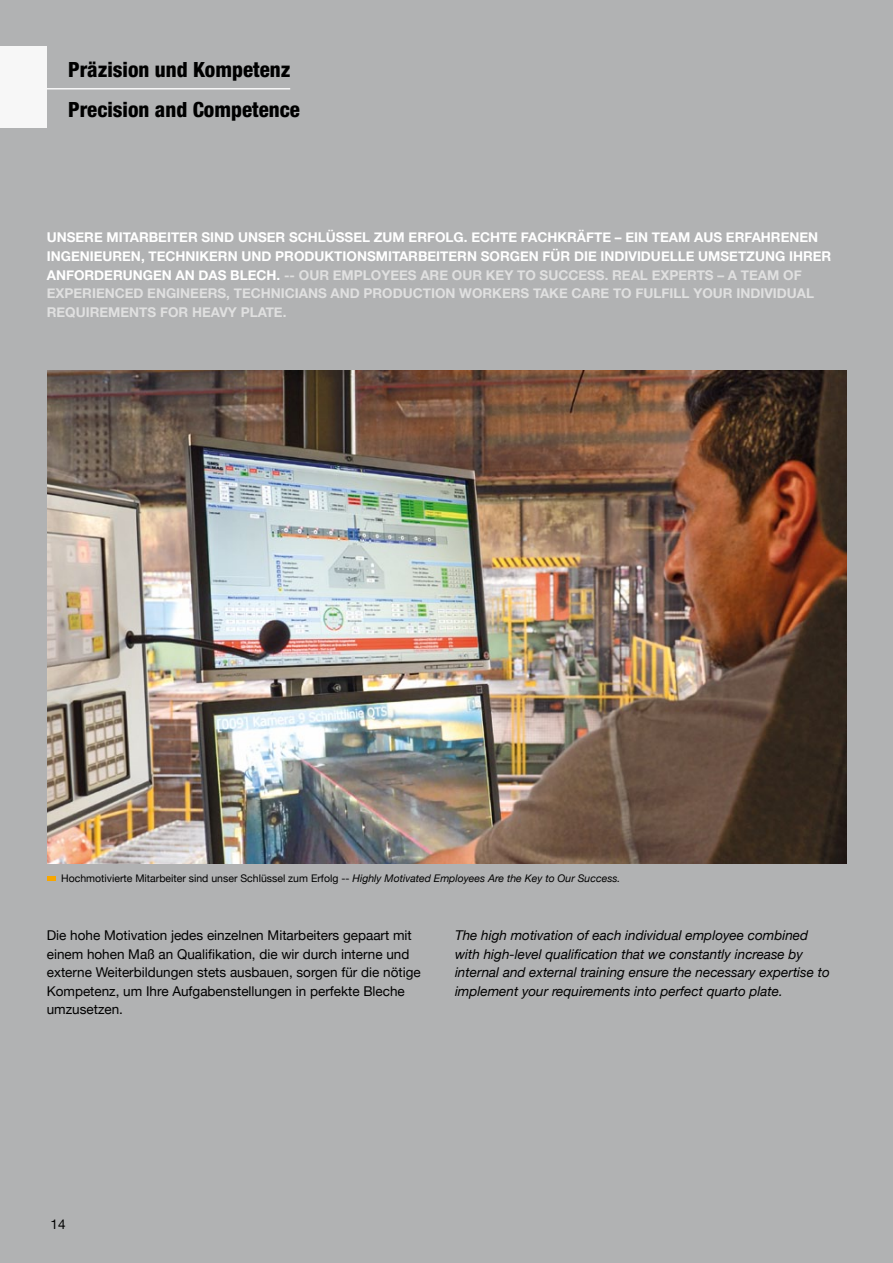
<style>
.page{position:relative;width:893px;height:1263px;background:#b1b2b3}
.page>*{position:absolute;margin:0;border:0;box-sizing:border-box;transform-origin:0 0}
.t1{font:800 condensed 21px/40.5px "Helvetica Neue LT Pro";color:#000}
.t2{font:13.5px/18.6px "Helvetica Neue";color:#000}
.t3{font:italic 13.5px/18.6px "Helvetica Neue";color:#000}
.t4{font:700 13.5px "Helvetica Neue";color:#fff}
.t5{font:700 13.5px "Helvetica Neue";color:#e0e0e0}
.t6{font:10.5px "Helvetica Neue";color:#000}
.s1{color:#fff}
.s2{font-style:italic}
</style>
<div class="page">
<div style="left:0;top:47px;width:47px;height:81px;background:#f7f7f7"></div>
<hr style="left:0;top:88px;width:290px;height:2px;background:#f7f7f7">
<img style="left:47px;top:370px;width:799px;height:493px">
<div style="left:47px;top:876px;width:8px;height:5px;background:#f7a600"></div>
<h1 class="t1" style="left:68px;top:49px;width:233px">Präzision und Kompetenz<br>Precision and Competence</h1>
<p class="t4" style="left:47px;top:227px;width:20px">UNSE</p>
<p class="t4" style="left:84px;top:227px;width:74px">RE MITARBEITE</p>
<p class="t4" style="left:188px;top:227px;width:23px">R SIND</p>
<p class="t4" style="left:238px;top:227px;width:11px">UNSE</p>
<p class="t4" style="left:276px;top:227px;width:42px">R SCHLÜSSEL</p>
<p class="t4" style="left:374px;top:227px;width:11px">ZUM</p>
<p class="t4" style="left:409px;top:227px;width:37px">ERFOLG</p>
<p class="t4" style="left:464px;top:227px;width:36px">. ECHTE</p>
<p class="t4" style="left:521px;top:227px;width:113px">FACHKRÄFTE – EIN</p>
<p class="t4" style="left:652px;top:227px;width:19px">TEAM</p>
<p class="t4" style="left:694px;top:227px;width:11px">AUS</p>
<p class="t4" style="left:726px;top:227px;width:65px">ERFAH RENEN</p>
<p class="t4" style="left:47px;top:246px;width:14px">INGENIEU</p>
<p class="t4" style="left:112px;top:246px;width:73px">REN, TECHNIKE</p>
<p class="t4" style="left:218px;top:246px;width:35px">RN UND</p>
<p class="t4" style="left:275px;top:246px;width:29px">PRODUKTIONSMITA</p>
<p class="t4" style="left:408px;top:246px;width:19px">RBEITE</p>
<p class="t4" style="left:457px;top:246px;width:63px">RN SORGEN</p>
<p class="t4" style="left:542px;top:246px;width:40px">FÜR DIE</p>
<p class="t4" style="left:600px;top:246px;width:9px">INDIVIDUELLE</p>
<p class="t4" style="left:698px;top:246px;width:21px">UMSETZUNG</p>
<p class="t4" style="left:789px;top:246px;width:44px">IHRER</p>
<p class="t4" style="left:47px;top:264px;width:87px">ANFORDERUNGEN</p>
<p class="t4" style="left:176px;top:264px;width:33px">AN DAS</p>
<p class="t5" style="left:230px;top:264px;width:113px"><span class="s1">BLECH.</span> -- OUR EMPLOYEES</p>
<p class="t5" style="left:420px;top:264px;width:76px">ARE OUR KEY</p>
<p class="t5" style="left:517px;top:264px;width:71px">TO SUCCESS</p>
<p class="t5" style="left:605px;top:264px;width:18px">. REAL</p>
<p class="t5" style="left:652px;top:264px;width:100px">EXPE RTS – A TEAM</p>
<p class="t5" style="left:783px;top:264px;width:20px">OF</p>
<p class="t5" style="left:47px;top:283px;width:110px">EXPERIENCED ENGINEE</p>
<p class="t5" style="left:208px;top:283px;width:96px">RS, TECHNICIANS</p>
<p class="t5" style="left:331px;top:283px;width:11px">AND</p>
<p class="t5" style="left:364px;top:283px;width:30px">PRODU</p>
<p class="t5" style="left:413px;top:283px;width:19px">CTION</p>
<p class="t5" style="left:459px;top:283px;width:84px">WORKERSTAKE</p>
<p class="t5" style="left:572px;top:283px;width:106px">CARE TO FULFILL</p>
<p class="t5" style="left:693px;top:283px;width:11px">YOU</p>
<p class="t5" style="left:723px;top:283px;width:23px">R INDIVIDUAL</p>
<p class="t5" style="left:47px;top:301px;width:63px">REQUI REMENTS</p>
<p class="t5" style="left:160px;top:301px;width:42px">FOR HEAVY</p>
<p class="t5" style="left:241px;top:301px;width:10px">PLATE</p>
<p class="t5" style="left:283px;top:301px;width:5px">.</p>
<p class="t6" style="left:61px;top:871px;width:561px">Hochmotivierte Mitarbeiter sind unser Schlüssel zum Erfolg -- <span class="s2">Highly Motivated Employees Are the Key to Our Success.</span></p>
<p class="t2" style="left:47px;top:926px;width:375px">Die hohe Motivation jedes einzelnen Mitarbeiters gepaart mit einem hohen Maß an Qualifikation, die wir durch interne und externe Weiterbildungen stets ausbauen, sorgen für die nötige Kompetenz, um Ihre Aufgabenstellungen in perfekte Bleche umzusetzen.</p>
<p class="t3" style="left:455px;top:927px;width:376px">The high motivation of each individual employee combined with high-level qualification that we constantly increase by internal and external training ensure the necessary expertise to implement your requirements into perfect quarto plate.</p>
<p class="t2" style="left:51px;top:1216px;width:17px">14</p>
</div>
